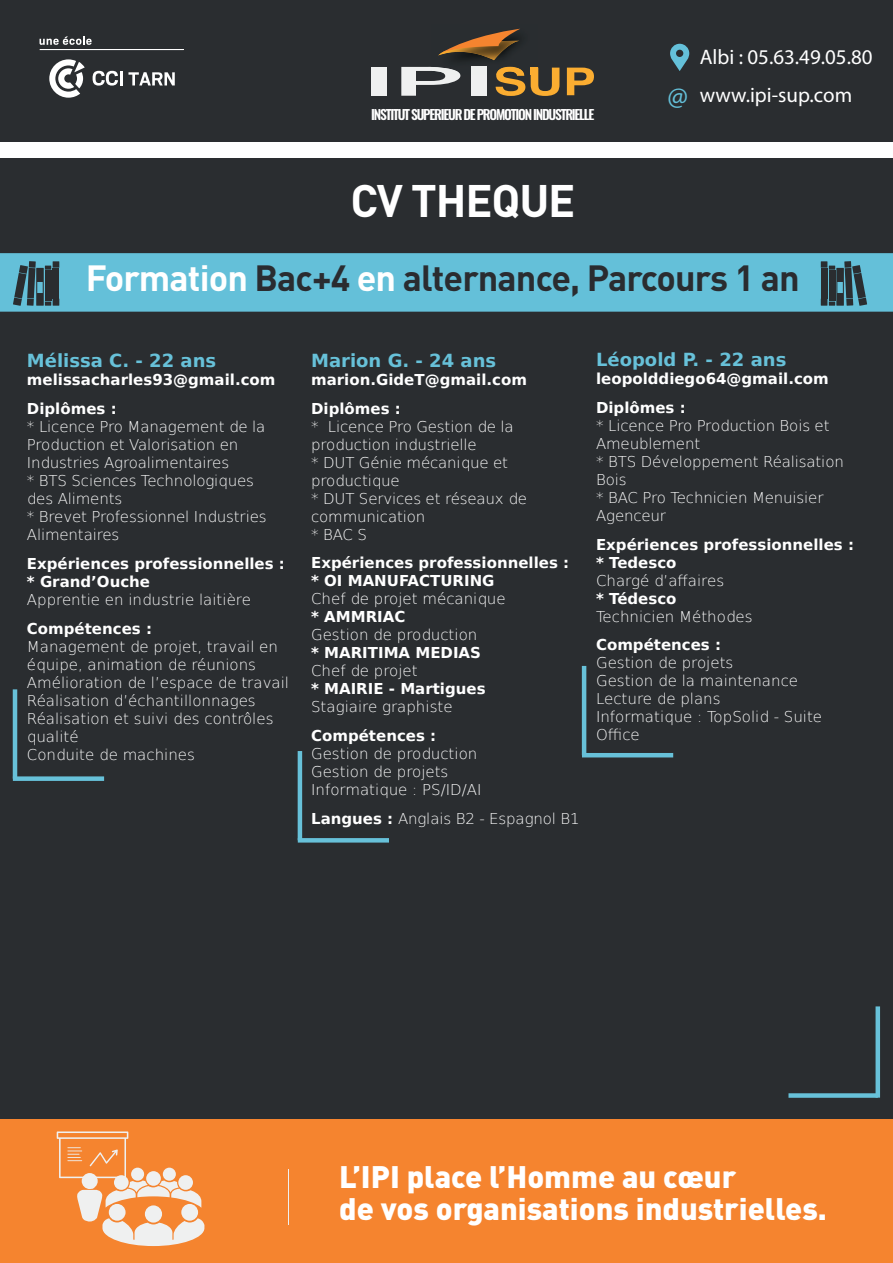
<style>
.page{position:relative;width:893px;height:1263px;background:#fff}
.page>*{position:absolute;margin:0;border:0;box-sizing:border-box;transform-origin:0 0}
.t1{font:700 45px "DIN Pro";letter-spacing:-.025em;color:#fff}
.t2{font:700 36px "DIN Pro";letter-spacing:-.025em;color:#2a2c30}
.t3{font:900 30.75px/31.8px "DIN Pro";color:#fff}
.t4{font:27.9px "Myriad Pro";color:#64c0d9}
.t5{font:21px/38.2px "Myriad Pro";color:#fff}
.t6{font:700 18px "DejaVu Sans";color:#67c1d9}
.t7{font:200 15px/18px "DejaVu Sans";letter-spacing:-.01em;color:#fff}
.t8{font:700 15px/28.8px "DejaVu Sans";color:#fff}
.t9{font:600 13.5px "Oswald";letter-spacing:-.09em;color:#fff}
.s1{color:#fff}
.s2{font-weight:700}
</style>
<div class="page">
<div style="left:0;top:1108px;width:893px;height:155px;background:#f5842f"></div>
<div style="left:0;top:158px;width:893px;height:960px;background:#2a2d30"></div>
<hr style="left:288px;top:1169px;width:1px;height:55px;background:#eff0f0">
<svg style="left:57px;top:1131px;width:147px;height:115px"></svg>
<div style="left:13px;top:776px;width:91px;height:5px;background:#67c1d9"></div>
<hr style="left:13px;top:689px;width:4px;height:90px;background:#67c1d9">
<div style="left:0;top:0;width:893px;height:142px;background:#2a2d30"></div>
<div style="left:372px;top:67px;width:15px;height:29px;background:#eff0f0"></div>
<div style="left:471px;top:67px;width:15px;height:29px;background:#eff0f0"></div>
<svg style="left:401px;top:67px;width:60px;height:29px"></svg>
<svg style="left:496px;top:75px;width:29px;height:21px"></svg>
<svg style="left:567px;top:68px;width:27px;height:27px"></svg>
<img style="left:458px;top:28px;width:80px;height:47px">
<img style="left:471px;top:67px;width:15px;height:8px">
<img style="left:432px;top:67px;width:28px;height:8px">
<img style="left:496px;top:67px;width:28px;height:8px">
<svg style="left:531px;top:68px;width:28px;height:28px"></svg>
<svg style="left:438px;top:29px;width:82px;height:31px"></svg>
<svg style="left:670px;top:44px;width:19px;height:27px"></svg>
<svg style="left:93px;top:71px;width:25px;height:15px"></svg>
<hr style="left:120px;top:71px;width:3px;height:14px;background:#fff">
<svg style="left:128px;top:72px;width:47px;height:13px"></svg>
<svg style="left:49px;top:59px;width:36px;height:39px"></svg>
<hr style="left:40px;top:49px;width:143px;height:1px;background:#fff">
<svg style="left:40px;top:36px;width:52px;height:9px"></svg>
<div style="left:875px;top:1006px;width:5px;height:92px;background:#67c1d9"></div>
<div style="left:788px;top:1093px;width:90px;height:5px;background:#67c1d9"></div>
<hr style="left:582px;top:753px;width:91px;height:4px;background:#67c1d9">
<hr style="left:582px;top:666px;width:4px;height:89px;background:#67c1d9">
<div style="left:0;top:253px;width:893px;height:59px;background:#64c0d9"></div>
<svg style="left:13px;top:261px;width:46px;height:45px"></svg>
<svg style="left:821px;top:261px;width:46px;height:45px"></svg>
<svg style="left:298px;top:838px;width:91px;height:4px"></svg>
<hr style="left:298px;top:751px;width:4px;height:89px;background:#67c1d9">
<p class="t9" style="left:371px;top:105px;width:225px">INSTITUT SUPERIEUR DE PROMOTION INDUSTRIELLE</p>
<h1 class="t1" style="left:351px;top:170px;width:226px">CV THEQUE</h1>
<h3 class="t4" style="left:667px;top:79px;width:22px">@</h3>
<h3 class="t5" style="left:700px;top:37px;width:174px">Albi : 05.63.49.05.80 www.ipi-sup.com</h3>
<h2 class="t2" style="left:86px;top:254px;width:716px"><span class="s1">Formation</span> Bac+4 <span class="s1">en</span> alternance, Parcours 1 an</h2>
<p class="t6" style="left:27px;top:346px;width:191px">Mélissa C. - 22 ans</p>
<p class="t8" style="left:27px;top:365px;width:250px">melissacharles93@gmail.com<br>Diplômes :</p>
<p class="t7" style="left:27px;top:417px;width:241px">* Licence Pro Management de la<br>Production et Valorisation en<br>Industries Agroalimentaires<br>* BTS Sciences Technologiques des Aliments<br>* Brevet Professionnel Industries<br>Alimentaires</p>
<p class="t8" style="left:27px;top:554px;width:259px;line-height:18px">Expériences professionnelles : * Grand’Ouche</p>
<p class="t7" style="left:27px;top:589px;width:226px">Apprentie en industrie laitière</p>
<p class="t8" style="left:27px;top:613px;width:127px">Compétences :</p>
<p class="t7" style="left:27px;top:636px;width:264px">Management de projet, travail en équipe, animation de réunions<br>Amélioration de l’espace de travail<br>Réalisation d’échantillonnages<br>Réalisation et suivi des contrôles qualité<br>Conduite de machines</p>
<p class="t6" style="left:311px;top:346px;width:187px">Marion G. - 24 ans</p>
<p class="t8" style="left:311px;top:365px;width:217px">marion.GideT@gmail.com<br>Diplômes :</p>
<p class="t7" style="left:311px;top:416px;width:217px">* Licence Pro Gestion de la production industrielle<br>* DUT Génie mécanique et productique<br>* DUT Services et réseaux de communication<br>* BAC S</p>
<p class="t8" style="left:311px;top:553px;width:260px;line-height:18px">Expériences professionnelles : * OI MANUFACTURING</p>
<p class="t7" style="left:311px;top:589px;width:196px">Chef de projet mécanique</p>
<p class="t8" style="left:311px;top:602px;width:96px">* AMMRIAC</p>
<p class="t7" style="left:311px;top:625px;width:168px">Gestion de production</p>
<p class="t8" style="left:311px;top:638px;width:171px">* MARITIMA MEDIAS</p>
<p class="t7" style="left:311px;top:661px;width:108px">Chef de projet</p>
<p class="t8" style="left:311px;top:674px;width:176px">* MAIRIE - Martigues</p>
<p class="t7" style="left:311px;top:697px;width:143px">Stagiaire graphiste</p>
<p class="t8" style="left:311px;top:721px;width:127px">Compétences :</p>
<p class="t7" style="left:311px;top:744px;width:172px">Gestion de production<br>Gestion de projets<br>Informatique : PS/ID/AI</p>
<p class="t7" style="left:311px;top:808px;width:270px"><span class="s2">Langues :</span> Anglais B2 - Espagnol B1</p>
<p class="t6" style="left:596px;top:345px;width:192px">Léopold P. - 22 ans</p>
<p class="t8" style="left:596px;top:364px;width:234px">leopolddiego64@gmail.com<br>Diplômes :</p>
<p class="t7" style="left:596px;top:416px;width:249px">* Licence Pro Production Bois et<br>Ameublement<br>* BTS Développement Réalisation<br>Bois<br>* BAC Pro Technicien Menuisier<br>Agenceur</p>
<p class="t8" style="left:596px;top:535px;width:260px;line-height:18px">Expériences professionnelles : * Tedesco</p>
<p class="t7" style="left:596px;top:570px;width:130px">Chargé d’affaires</p>
<p class="t8" style="left:596px;top:583px;width:82px">* Tédesco</p>
<p class="t7" style="left:596px;top:606px;width:158px">Technicien Méthodes</p>
<p class="t8" style="left:596px;top:630px;width:127px">Compétences :</p>
<p class="t7" style="left:596px;top:653px;width:228px">Gestion de projets<br>Gestion de la maintenance<br>Lecture de plans<br>Informatique : TopSolid - Suite<br>Office</p>
<h3 class="t3" style="left:339px;top:1160px;width:489px">L’IPI place l’Homme au cœur<br>de vos organisations industrielles.</h3>
</div>
